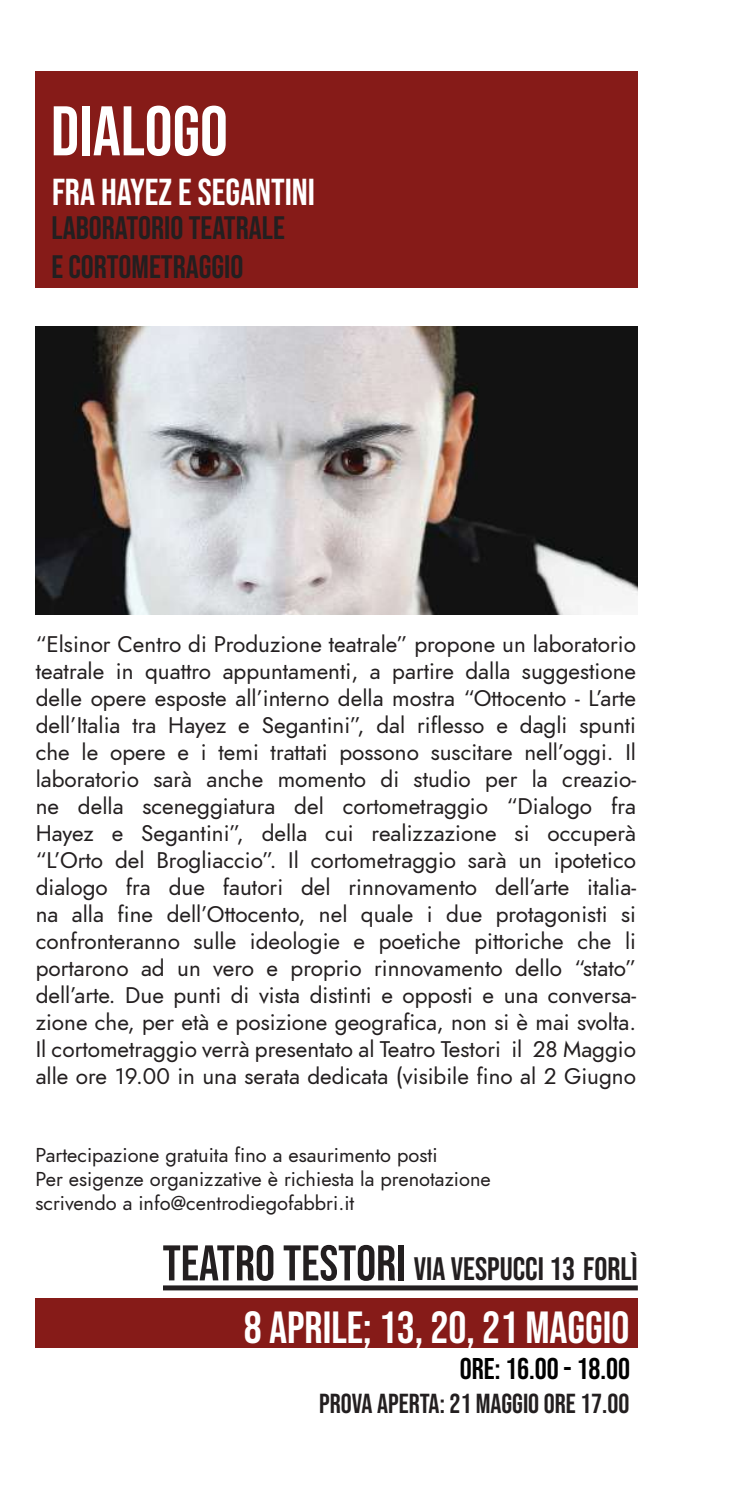
<style>
.page{position:relative;width:730px;height:1489px;background:#fff}
.page>*{position:absolute;margin:0;border:0;box-sizing:border-box;transform-origin:0 0}
.t1{font:70px "Bebas Neue";color:#fff}
.t2{font:45px "Bebas Neue";color:#fff}
.t3{font:37.5px "Bebas Neue";color:#fff}
.t4{font:32.5px/39px "Bebas Neue";color:#231f20}
.t5{font:30px "Bebas Neue";color:#000}
.t6{font:27.5px "Bebas Neue";color:#231f20}
.t7{font:italic 22.5px/27px "Renner";color:#231f20;text-align:justify}
.t8{font:italic 20px/24px "Renner";color:#231f20}
.s1{font-size:50px}
</style>
<div class="page">
<img style="left:35px;top:326px;width:603px;height:289px">
<div style="left:35px;top:1297px;width:603px;height:49px;background:#861b18"></div>
<div style="left:35px;top:71px;width:603px;height:216px;background:#861b18"></div>
<div style="left:163px;top:1285px;width:475px;height:5px;border:2px solid #231f20"></div>
<h1 class="t1" style="left:51px;top:91px;width:179px">DIALOGO</h1>
<h3 class="t3" style="left:52px;top:171px;width:265px">FRA HAYEZ E SEGANTINI</h3>
<h3 class="t4" style="left:51px;top:208px;width:235px">LABORATORIO TEATRALE<br>E CORTOMETRAGGIO</h3>
<p class="t7" style="left:36px;top:630px;width:602px">“Elsinor Centro di Produzione teatrale” propone un laboratorio teatrale in quattro appuntamenti, a partire dalla suggestione delle opere esposte all’interno della mostra “Ottocento - L’arte dell’Italia tra Hayez e Segantini”, dal riflesso e dagli spunti che le opere e i temi trattati possono suscitare nell’oggi. Il laboratorio sarà anche momento di studio per la creazio&shy;ne della sceneggiatura del cortometraggio “Dialogo fra Hayez e Segantini”, della cui realizzazione si occuperà “L’Orto del Brogliaccio”. Il cortometraggio sarà un ipotetico dialogo fra due fautori del rinnovamento dell’arte italia&shy;na alla fine dell’Ottocento, nel quale i due protagonisti si confronteranno sulle ideologie e poetiche pittoriche che li portarono ad un vero e proprio rinnovamento dello “stato” dell’arte. Due punti di vista distinti e opposti e una conversa&shy;zione che, per età e posizione geografica, non si è mai svolta.<br>Il cortometraggio verrà presentato al Teatro Testori il 28 Maggio alle ore 19.00 in una serata dedicata (visibile fino al 2 Giugno</p>
<p class="t8" style="left:35px;top:1143px;width:457px">Partecipazione gratuita fino a esaurimento posti<br>Per esigenze organizzative è richiesta la prenotazione scrivendo a info@centrodiegofabbri.it</p>
<h3 class="t4" style="left:163px;top:1249px;width:477px"><span class="s1">TEATRO TESTORI</span> VIA VESPUCCI 13 FORLÌ</h3>
<h2 class="t2" style="left:244px;top:1301px;width:387px">8 APRILE; 13, 20, 21 MAGGIO</h2>
<h3 class="t5" style="left:460px;top:1351px;width:172px">ORE: 16.00 - 18.00</h3>
<p class="t6" style="left:319px;top:1387px;width:312px">PROVA APERTA: 21 MAGGIO ORE 17.00</p>
</div>
